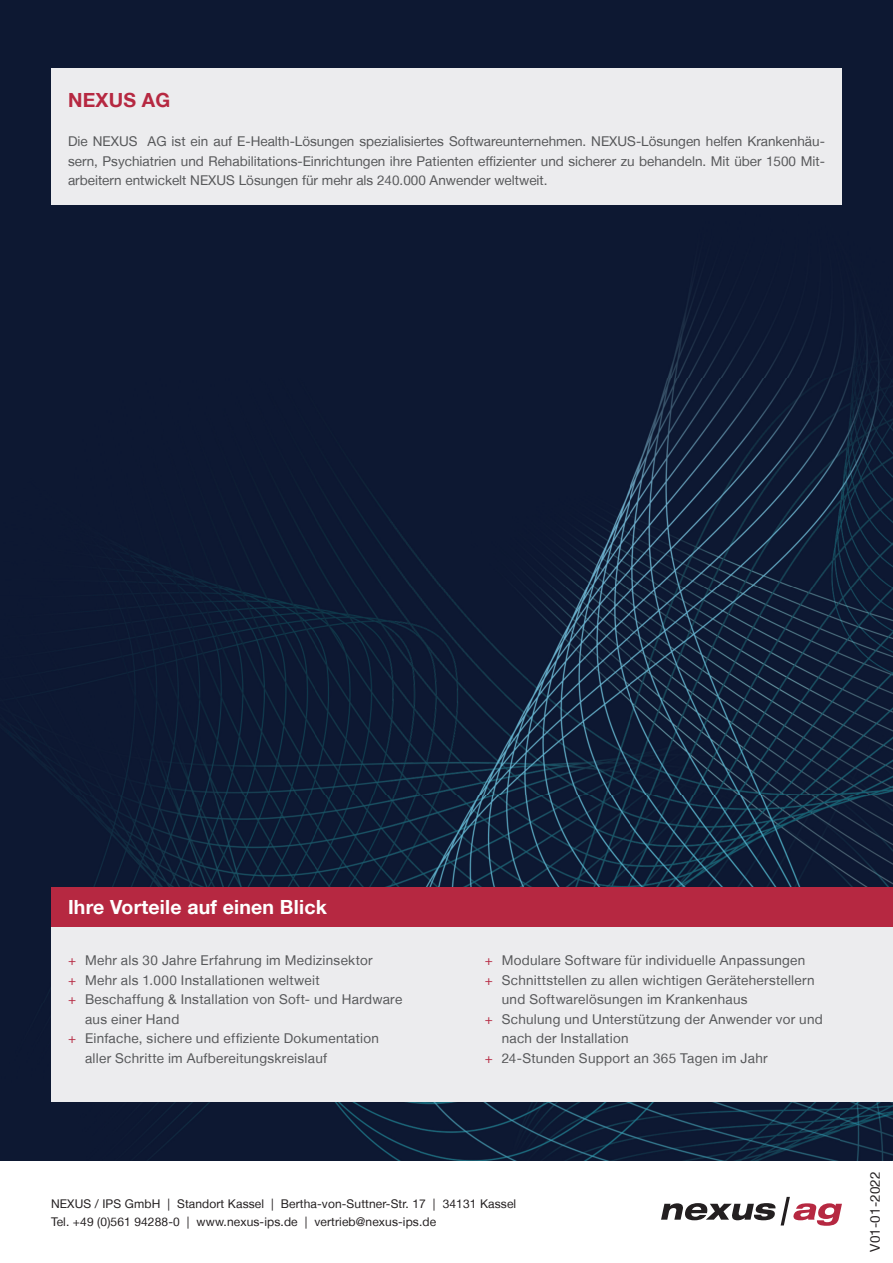
<style>
.page{position:relative;width:893px;height:1263px;background:#fff}
.page>*{position:absolute;margin:0;border:0;box-sizing:border-box;transform-origin:0 0}
.t1{font:700 19.5px "Helvetica Neue LT";letter-spacing:.01em;color:#fff}
.t2{font:700 19.5px "Helvetica Neue LT";letter-spacing:.01em;color:#b62841}
.t3{font:13.5px/19.5px "Helvetica Neue LT";letter-spacing:.02em;color:#57585a;text-align:justify}
.t4{font:13.5px "Helvetica Neue LT";letter-spacing:.01em;color:#231f20}
.t5{font:12px/18px "Helvetica Neue LT";letter-spacing:.01em;color:#231f20}
.s1{color:#b62841}
</style>
<div class="page">
<div style="left:0;top:0;width:893px;height:1160px;background:#0d1832"></div>
<img style="left:80px;top:290px;width:813px;height:870px">
<div style="left:51px;top:926px;width:842px;height:176px;background:#ececee"></div>
<div style="left:51px;top:887px;width:842px;height:39px;background:#b62841"></div>
<div style="left:51px;top:68px;width:791px;height:137px;background:#ececee"></div>
<svg style="left:661px;top:1197px;width:181px;height:29px"></svg>
<h1 class="t2" style="left:68px;top:88px;width:104px">NEXUS AG</h1>
<p class="t3" style="left:68px;top:131px;width:758px">Die NEXUS AG ist ein auf E-Health-Lösungen spezialisiertes Softwareunternehmen. NEXUS-Lösungen helfen Krankenhäu&shy;sern, Psychiatrien und Rehabilitations-Einrichtungen ihre Patienten effizienter und sicherer zu behandeln. Mit über 1500 Mit&shy;arbeitern entwickelt NEXUS Lösungen für mehr als 240.000 Anwender weltweit.</p>
<h1 class="t1" style="left:68px;top:894px;width:260px">Ihre Vorteile auf einen Blick</h1>
<p class="t3" style="left:68px;top:950px;width:306px"><span class="s1">+</span> Mehr als 30 Jahre Erfahrung im Medizinsektor</p>
<p class="t3" style="left:68px;top:970px;width:253px"><span class="s1">+</span> Mehr als 1.000 Installationen weltweit</p>
<p class="t3" style="left:68px;top:989px;width:336px"><span class="s1">+</span> Beschaffung &amp; Installation von Soft- und Hardware</p>
<p class="t3" style="left:85px;top:1009px;width:96px">aus einer Hand</p>
<p class="t3" style="left:68px;top:1028px;width:313px"><span class="s1">+</span> Einfache, sichere und effiziente Dokumentation</p>
<p class="t3" style="left:85px;top:1048px;width:244px">aller Schritte im Aufbereitungskreislauf</p>
<p class="t3" style="left:485px;top:950px;width:322px"><span class="s1">+</span> Modulare Software für individuelle Anpassungen</p>
<p class="t3" style="left:485px;top:970px;width:331px"><span class="s1">+</span> Schnittstellen zu allen wichtigen Geräteherstellern</p>
<p class="t3" style="left:502px;top:989px;width:247px">und Softwarelösungen im Krankenhaus</p>
<p class="t3" style="left:485px;top:1009px;width:340px"><span class="s1">+</span> Schulung und Unterstützung der Anwender vor und</p>
<p class="t3" style="left:502px;top:1028px;width:128px">nach der Installation</p>
<p class="t3" style="left:485px;top:1048px;width:284px"><span class="s1">+</span> 24-Stunden Support an 365 Tagen im Jahr</p>
<p class="t5" style="left:51px;top:1194px;width:467px">NEXUS / IPS GmbH | Standort Kassel | Bertha-von-Suttner-Str. 17 | 34131 Kassel<br>Tel. +49 (0)561 94288-0 | www.nexus-ips.de | vertrieb@nexus-ips.de</p>
<p class="t4" style="left:867px;top:1252px;width:82px;rotate:-90deg">V01-01-2022</p>
</div>
